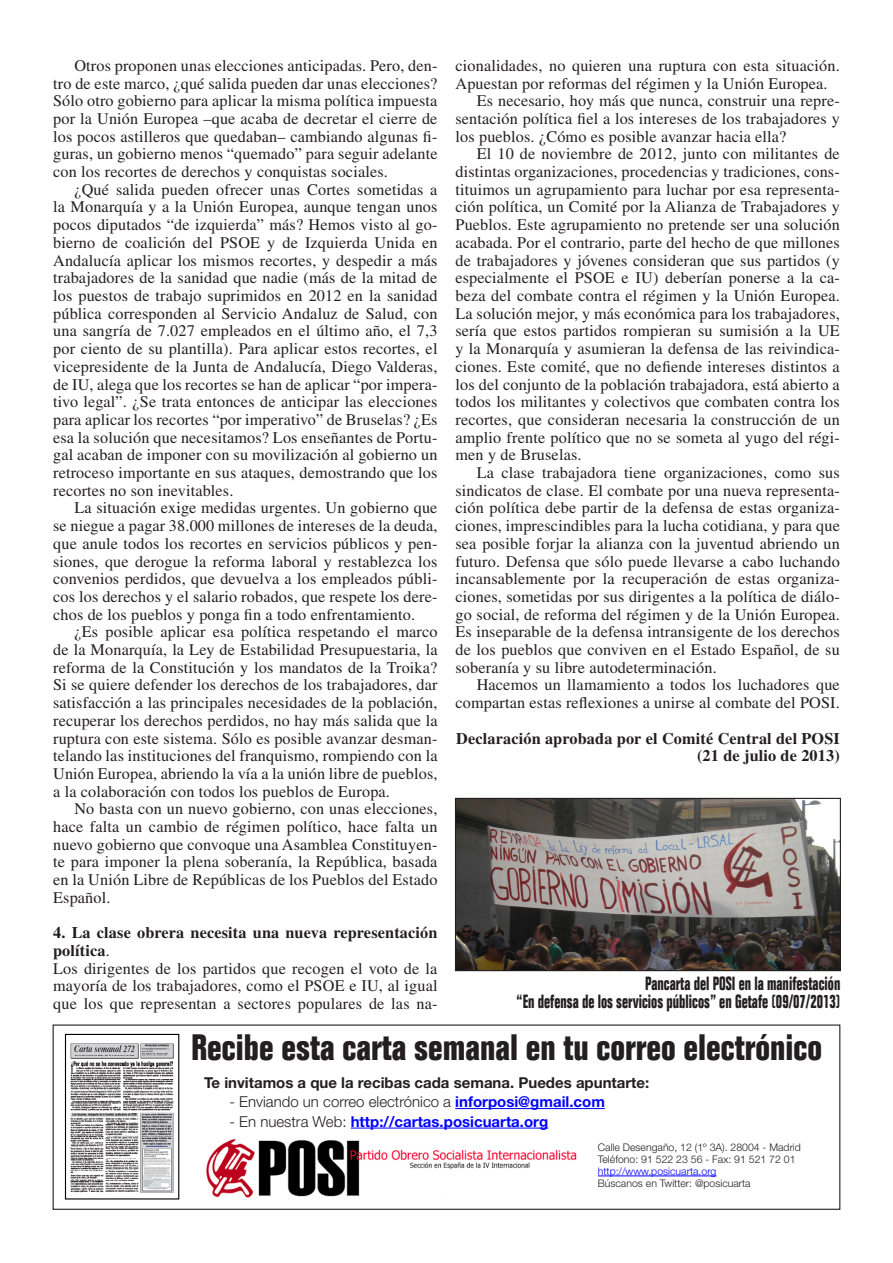
<style>
.page{position:relative;width:893px;height:1263px;background:#fff}
.page>*{position:absolute;margin:0;border:0;box-sizing:border-box;transform-origin:0 0}
.t1{font:700 condensed 36px "Folio Std";color:#231f20}
.Texto_de_cuerpo{font:700 condensed 18.75px "Folio Std";color:#231f20;scale:.8 1}
.t2{font:16.2px/17.7px "Times LT Std";letter-spacing:.01em;color:#231f20;text-align:justify}
.t3{font:700 16.2px/17.7px "Times LT Std";letter-spacing:.01em;color:#231f20}
.t4{font:700 15px "Helvetica Neue LT Std";color:#231f20}
.t5{font:300 15px "Helvetica Neue LT Std";color:#231f20}
.t6{font:700 15px "Helvetica Neue LT Std";color:#0002ff}
.t7{font:300 10.5px "Helvetica Neue LT Std";color:#231f20}
.t8{font:300 10.5px "Helvetica Neue LT Std";color:#0002ff}
.s1{font-weight:400}
.s2{font-weight:700;color:#0002ff}
.s3{font-weight:300;color:#231f20}
</style>
<div class="page">
<img style="left:206px;top:1138px;width:371px;height:60px">
<hr style="left:455px;top:1108px;width:150px;height:1px;background:#0002ff">
<hr style="left:351px;top:1128px;width:197px;height:1px;background:#0002ff">
<img style="left:70px;top:1043px;width:104px;height:150px">
<div style="left:65px;top:1034px;width:114px;height:165px;border:1px solid #000"></div>
<hr style="left:598px;top:1176px;width:118px;height:1px;background:#0002ff">
<div style="left:53px;top:1024px;width:787px;height:186px;border:1px solid #231f20"></div>
<img style="left:457px;top:800px;width:382px;height:169px">
<div style="left:455px;top:798px;width:386px;height:173px;border:1px solid #231f20"></div>
<p class="t2" style="left:53px;top:56px;width:386px;text-indent:21px">Otros proponen unas elecciones anticipadas. Pero, den&shy;tro de este marco, ¿qué salida pueden dar unas elecciones?<br>Sólo otro gobierno para aplicar la misma política impuesta por la Unión Europea –que acaba de decretar el cierre de los pocos astilleros que quedaban– cambiando algunas fi&shy;guras, un gobierno menos “quemado” para seguir adelante con los recortes de derechos y conquistas sociales.</p>
<p class="t2" style="left:53px;top:180px;width:386px;text-indent:21px">¿Qué salida pueden ofrecer unas Cortes sometidas a la Monarquía y a la Unión Europea, aunque tengan unos pocos diputados “de izquierda” más? Hemos visto al go&shy;bierno de coalición del PSOE y de Izquierda Unida en Andalucía aplicar los mismos recortes, y despedir a más trabajadores de la sanidad que nadie (más de la mitad de los puestos de trabajo suprimidos en 2012 en la sanidad pública corresponden al Servicio Andaluz de Salud, con una sangría de 7.027 empleados en el último año, el 7,3 por ciento de su plantilla). Para aplicar estos recortes, el vicepresidente de la Junta de Andalucía, Diego Valderas, de IU, alega que los recortes se han de aplicar “por impera&shy;tivo legal”. ¿Se trata entonces de anticipar las elecciones para aplicar los recortes “por imperativo” de Bruselas? ¿Es esa la solución que necesitamos? Los enseñantes de Portu&shy;gal acaban de imponer con su movilización al gobierno un retroceso importante en sus ataques, demostrando que los recortes no son inevitables.</p>
<p class="t2" style="left:53px;top:499px;width:386px;text-indent:21px">La situación exige medidas urgentes. Un gobierno que se niegue a pagar 38.000 millones de intereses de la deuda, que anule todos los recortes en servicios públicos y pen&shy;siones, que derogue la reforma laboral y restablezca los convenios perdidos, que devuelva a los empleados públi&shy;cos los derechos y el salario robados, que respete los dere&shy;chos de los pueblos y ponga fin a todo enfrentamiento.</p>
<p class="t2" style="left:53px;top:623px;width:386px;text-indent:21px">¿Es posible aplicar esa política respetando el marco de la Monarquía, la Ley de Estabilidad Presupuestaria, la reforma de la Constitución y los mandatos de la Troika?<br>Si se quiere defender los derechos de los trabajadores, dar satisfacción a las principales necesidades de la población, recuperar los derechos perdidos, no hay más salida que la ruptura con este sistema. Sólo es posible avanzar desman&shy;telando las instituciones del franquismo, rompiendo con la Unión Europea, abriendo la vía a la unión libre de pueblos, a la colaboración con todos los pueblos de Europa.</p>
<p class="t2" style="left:53px;top:800px;width:386px;text-indent:21px">No basta con un nuevo gobierno, con unas elecciones, hace falta un cambio de régimen político, hace falta un nuevo gobierno que convoque una Asamblea Constituyen&shy;te para imponer la plena soberanía, la República, basada en la Unión Libre de Repúblicas de los Pueblos del Estado Español.</p>
<p class="t3" style="left:53px;top:923px;width:386px">4. La clase obrera necesita una nueva representación política<span class="s1">.</span></p>
<p class="t2" style="left:53px;top:959px;width:386px">Los dirigentes de los partidos que recogen el voto de la mayoría de los trabajadores, como el PSOE e IU, al igual que los que representan a sectores populares de las na-</p>
<p class="t2" style="left:455px;top:56px;width:386px">cionalidades, no quieren una ruptura con esta situación.<br>Apuestan por reformas del régimen y la Unión Europea.</p>
<p class="t2" style="left:455px;top:92px;width:386px;text-indent:21px">Es necesario, hoy más que nunca, construir una repre&shy;sentación política fiel a los intereses de los trabajadores y los pueblos. ¿Cómo es posible avanzar hacia ella?</p>
<p class="t2" style="left:455px;top:145px;width:386px;text-indent:21px">El 10 de noviembre de 2012, junto con militantes de distintas organizaciones, procedencias y tradiciones, cons&shy;tituimos un agrupamiento para luchar por esa representa&shy;ción política, un Comité por la Alianza de Trabajadores y Pueblos. Este agrupamiento no pretende ser una solución acabada. Por el contrario, parte del hecho de que millones de trabajadores y jóvenes consideran que sus partidos (y especialmente el PSOE e IU) deberían ponerse a la ca&shy;beza del combate contra el régimen y la Unión Europea.<br>La solución mejor, y más económica para los trabajadores, sería que estos partidos rompieran su sumisión a la UE y la Monarquía y asumieran la defensa de las reivindica&shy;ciones. Este comité, que no defiende intereses distintos a los del conjunto de la población trabajadora, está abierto a todos los militantes y colectivos que combaten contra los recortes, que consideran necesaria la construcción de un amplio frente político que no se someta al yugo del régi&shy;men y de Bruselas.</p>
<p class="t2" style="left:455px;top:464px;width:386px;text-indent:21px">La clase trabajadora tiene organizaciones, como sus sindicatos de clase. El combate por una nueva representa&shy;ción política debe partir de la defensa de estas organiza&shy;ciones, imprescindibles para la lucha cotidiana, y para que sea posible forjar la alianza con la juventud abriendo un futuro. Defensa que sólo puede llevarse a cabo luchando incansablemente por la recuperación de estas organiza&shy;ciones, sometidas por sus dirigentes a la política de diálo&shy;go social, de reforma del régimen y de la Unión Europea.<br>Es inseparable de la defensa intransigente de los derechos de los pueblos que conviven en el Estado Español, de su soberanía y su libre autodeterminación.</p>
<p class="t2" style="left:455px;top:676px;width:386px;text-align:right">Hacemos un llamamiento a todos los luchadores que compartan estas reflexiones a unirse al combate del POSI.</p>
<p class="t3" style="left:456px;top:729px;width:385px">Declaración aprobada por el Comité Central del POSI</p>
<p class="t3" style="left:697px;top:746px;width:144px">(21 de julio de 2013)</p>
<p class="Texto_de_cuerpo" style="left:645px;top:973px;width:246px">Pancarta del POSI en la manifestación</p>
<p class="Texto_de_cuerpo" style="left:517px;top:991px;width:406px">“En defensa de los servicios públicos” en Getafe (09/07/2013)</p>
<p class="t1" style="left:191px;top:1027px;width:632px">Recibe esta carta semanal en tu correo electrónico</p>
<p class="t4" style="left:204px;top:1073px;width:447px">Te invitamos a que la recibas cada semana. Puedes apuntarte:</p>
<p class="t5" style="left:230px;top:1092px;width:377px">- Enviando un correo electrónico a <span class="s2">inforposi@gmail.com</span></p>
<p class="t6" style="left:230px;top:1112px;width:320px"><span class="s3">- En nuestra Web:</span> http://cartas.posicuarta.org</p>
<p class="t7" style="left:598px;top:1141px;width:205px">Calle Desengaño, 12 (1º 3A). 28004 - Madrid</p>
<p class="t7" style="left:598px;top:1153px;width:199px">Teléfono: 91 522 23 56 - Fax: 91 521 72 01</p>
<p class="t8" style="left:598px;top:1165px;width:120px">http://www.posicuarta.org</p>
<p class="t7" style="left:598px;top:1177px;width:154px">Búscanos en Twitter: @posicuarta</p>
</div>
